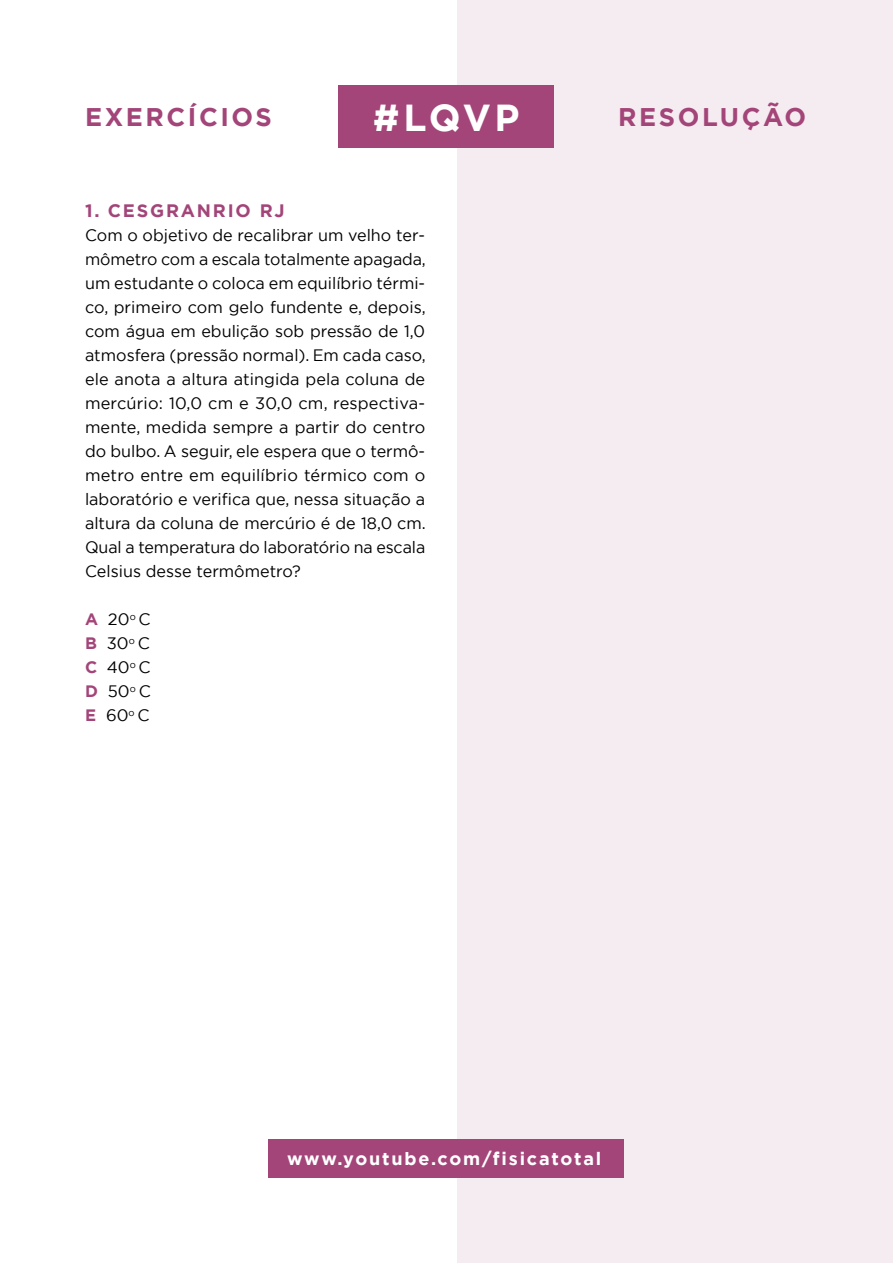
<style>
.page{position:relative;width:893px;height:1263px;background:#fff}
.page>*{position:absolute;margin:0;border:0;box-sizing:border-box;transform-origin:0 0}
.t1{font:700 37.5px "Gotham";color:#fff}
.t2{font:700 25.5px "Gotham";letter-spacing:.1em;color:#a34579}
.t3{font:700 18px "Gotham";letter-spacing:.1em;color:#fff}
.t4{font:700 18px "Gotham";letter-spacing:.1em;color:#a34579}
.t5{font:16.5px/24px "Gotham";letter-spacing:-.005em;color:#000;text-align:justify}
.s1{font-weight:700;color:#a34579}
</style>
<div class="page">
<div style="left:457px;top:0;width:436px;height:1263px;background:#f5ecf1"></div>
<div style="left:339px;top:86px;width:215px;height:62px;background:#a34579"></div>
<div style="left:269px;top:1140px;width:355px;height:38px;background:#a34579"></div>
<h2 class="t2" style="left:85px;top:100px;width:188px">EXERCÍCIOS</h2>
<h1 class="t1" style="left:373px;top:92px;width:148px">#LQVP</h1>
<h2 class="t2" style="left:618px;top:100px;width:189px">RESOLUÇÃO</h2>
<p class="t4" style="left:85px;top:199px;width:201px">1. CESGRANRIO RJ</p>
<p class="t5" style="left:85px;top:223px;width:342px">Com o objetivo de recalibrar um velho ter&shy;mômetro com a escala totalmente apagada, um estudante o coloca em equilíbrio térmi&shy;co, primeiro com gelo fundente e, depois, com água em ebulição sob pressão de 1,0 atmosfera (pressão normal). Em cada caso, ele anota a altura atingida pela coluna de mercúrio: 10,0 cm e 30,0 cm, respectiva&shy;mente, medida sempre a partir do centro do bulbo. A seguir, ele espera que o termô&shy;metro entre em equilíbrio térmico com o laboratório e verifica que, nessa situação a altura da coluna de mercúrio é de 18,0 cm.<br>Qual a temperatura do laboratório na escala Celsius desse termômetro?</p>
<p class="t5" style="left:85px;top:607px;width:67px"><span class="s1">A</span> 20<sup>o</sup> C <span class="s1">B</span> 30<sup>o</sup> C <span class="s1">C</span> 40<sup>o</sup> C <span class="s1">D</span> 50<sup>o</sup> C <span class="s1">E</span> 60<sup>o</sup> C</p>
<p class="t3" style="left:287px;top:1147px;width:316px">www.youtube.com/fisicatotal</p>
</div>
